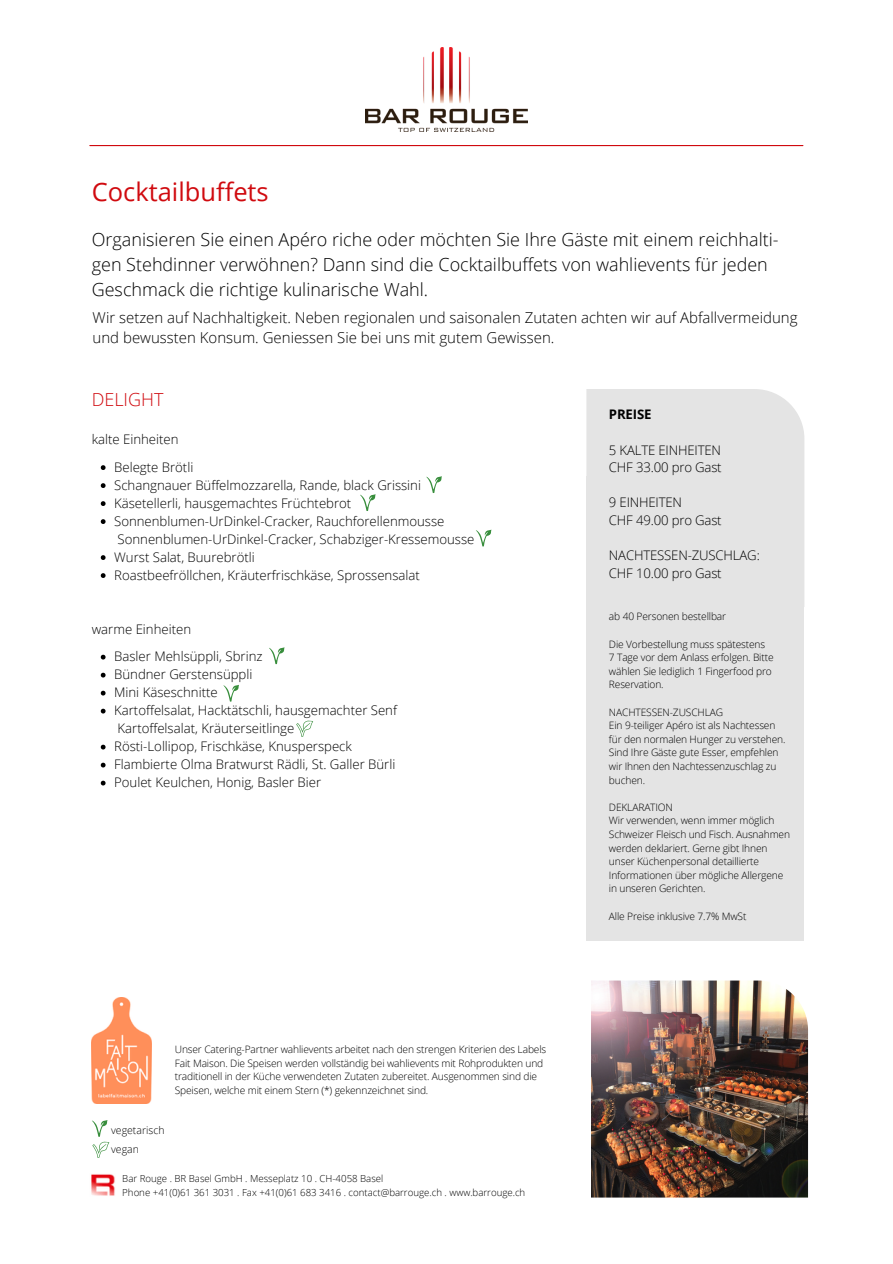
<style>
.page{position:relative;width:893px;height:1264px;background:#fff}
.page>*{position:absolute;margin:0;border:0;box-sizing:border-box;transform-origin:0 0}
.t1{font:25.5px "Open Sans";color:#d00a0f}
.t2{font:300 18px/24.8px "Open Sans";color:#000}
.t3{font:300 18px "Open Sans";color:#d00a0f}
.t4{font:300 15px/20.2px "Open Sans";color:#000}
.t5{font:300 13.2px/18px "Open Sans";color:#000}
.t6{font:700 13.2px "Open Sans";letter-spacing:-.015em;color:#000}
.t7{font:300 10.5px "Open Sans";color:#000}
.t8{font:300 10.2px/13.6px "Open Sans";letter-spacing:-.01em;color:#000}
.t9{font:300 9.6px/13.2px "Open Sans";color:#000}
</style>
<div class="page">
<img style="left:91px;top:1174px;width:24px;height:22px">
<hr style="left:90px;top:145px;width:712px;height:1px;background:#d00a0f">
<img style="left:365px;top:47px;width:162px;height:84px">
<div style="left:586px;top:389px;width:218px;height:87px;background:#e4e4e4"></div>
<img style="left:92px;top:997px;width:59px;height:106px">
<div style="left:586px;top:476px;width:218px;height:464px;background:#e4e4e4"></div>
<svg style="left:101px;top:465px;width:5px;height:5px"></svg>
<svg style="left:101px;top:483px;width:5px;height:5px"></svg>
<svg style="left:101px;top:501px;width:5px;height:5px"></svg>
<svg style="left:101px;top:519px;width:5px;height:5px"></svg>
<svg style="left:101px;top:555px;width:5px;height:5px"></svg>
<svg style="left:101px;top:573px;width:5px;height:5px"></svg>
<svg style="left:101px;top:654px;width:5px;height:5px"></svg>
<svg style="left:101px;top:672px;width:5px;height:5px"></svg>
<svg style="left:101px;top:690px;width:5px;height:5px"></svg>
<svg style="left:101px;top:708px;width:5px;height:5px"></svg>
<svg style="left:101px;top:744px;width:5px;height:5px"></svg>
<svg style="left:101px;top:762px;width:5px;height:5px"></svg>
<svg style="left:101px;top:780px;width:5px;height:5px"></svg>
<svg style="left:426px;top:476px;width:16px;height:17px"></svg>
<svg style="left:360px;top:494px;width:15px;height:17px"></svg>
<svg style="left:476px;top:529px;width:15px;height:17px"></svg>
<svg style="left:269px;top:647px;width:15px;height:17px"></svg>
<svg style="left:223px;top:684px;width:16px;height:17px"></svg>
<svg style="left:92px;top:1120px;width:17px;height:37px"></svg>
<img style="left:591px;top:980px;width:217px;height:217px">
<svg style="left:296px;top:720px;width:17px;height:16px"></svg>
<h1 class="t1" style="left:92px;top:174px;width:178px">Cocktailbuffets</h1>
<h2 class="t2" style="left:92px;top:227px;width:688px">Organisieren Sie einen Apéro riche oder möchten Sie Ihre Gäste mit einem reichhalti&shy;gen Stehdinner verwöhnen? Dann sind die Cocktailbuffets von wahlievents fü r jeden<br>Geschmack die richtige kulinarische Wahl.</h2>
<h3 class="t4" style="left:93px;top:307px;width:706px">Wir setzen auf Nachhaltigkeit. Neben regionalen und saisonalen Zutaten achten wir auf Abfallvermeidung und bewussten Konsum. Geniessen Sie bei uns mit gutem Gewissen.</h3>
<h2 class="t3" style="left:92px;top:387px;width:73px">DELIGHT</h2>
<p class="t5" style="left:92px;top:430px;width:88px">kalte Einheiten</p>
<p class="t5" style="left:114px;top:457px;width:361px">Belegte Brötli<br>Schangnauer Büffelmozzarella, Rande, black Grissini Käsetellerli, hausgemachtes Früchtebrot Sonnenblumen-UrDinkel-Cracker, Rauchforellenmousse Sonnenblumen-UrDinkel-Cracker, Schabziger-Kressemousse Wurst Salat, Buurebrötli<br>Roastbeefrö llchen, Krä uterfrischkäse, Sprossensalat</p>
<p class="t5" style="left:92px;top:619px;width:101px">warme Einheiten</p>
<p class="t5" style="left:114px;top:647px;width:284px">Basler Mehlsü ppli, Sbrinz<br>Bü ndner Gerstensü ppli<br>Mini Käseschnitte<br>Kartoffelsalat, Hacktätschli, hausgemachter Senf Kartoffelsalat, Krä uterseitlinge<br>Rösti-Lollipop, Frischkäse, Knusperspeck Flambierte Olma Bratwurst Rädli, St. Galler Bü rli Poulet Keulchen, Honig, Basler Bier</p>
<p class="t8" style="left:175px;top:1042px;width:373px">Unser Catering-Partner wahlievents arbeitet nach den strengen Kriterien des Labels Fait Maison. Die Speisen werden vollständig bei wahlievents mit Rohprodukten und traditionell in der Küche verwendeten Zutaten zubereitet. Ausgenommen sind die Speisen, welche mit einem Stern (*) gekennzeichnet sind.</p>
<p class="t7" style="left:111px;top:1122px;width:55px">vegetarisch</p>
<p class="t7" style="left:111px;top:1141px;width:29px">vegan</p>
<p class="t9" style="left:122px;top:1171px;width:404px">Bar Rouge . BR Basel GmbH . Messeplatz 10 . CH-4058 Basel<br>Phone +41(0)61 361 3031 . Fax +41(0)61 683 3416 . contact@barrouge.ch . www.barrouge.ch</p>
<p class="t6" style="left:609px;top:405px;width:44px">PREISE</p>
<p class="t5" style="left:609px;top:441px;width:114px;line-height:17.5px">5 KALTE EINHEITEN<br>CHF 33.00 pro Gast</p>
<p class="t5" style="left:609px;top:493px;width:114px;line-height:17.5px">9 EINHEITEN<br>CHF 49.00 pro Gast</p>
<p class="t5" style="left:609px;top:546px;width:152px;line-height:17.5px">NACHTESSEN-ZUSCHLAG:<br>CHF 10.00 pro Gast</p>
<p class="t8" style="left:609px;top:609px;width:119px">ab 40 Personen bestellbar</p>
<p class="t8" style="left:609px;top:637px;width:166px">Die Vorbestellung muss spätestens<br>7 Tage vor dem Anlass erfolgen. Bitte wä hlen Sie lediglich 1 Fingerfood pro<br>Reservation.</p>
<p class="t8" style="left:609px;top:704px;width:178px">NACHTESSEN-ZUSCHLAG<br>Ein 9-teiliger Apéro ist als Nachtessen<br>fü r den normalen Hunger zu verstehen.<br>Sind Ihre Gäste gute Esser, empfehlen wir Ihnen den Nachtessenzuschlag zu buchen.</p>
<p class="t8" style="left:609px;top:800px;width:182px">DEKLARATION<br>Wir verwenden, wenn immer möglich<br>Schweizer Fleisch und Fisch. Ausnahmen werden deklariert. Gerne gibt Ihnen unser Küchenpersonal detaillierte<br>Informationen ü ber mögliche Allergene in unseren Gerichten.</p>
<p class="t8" style="left:609px;top:908px;width:139px">Alle Preise inklusive 7.7% MwSt</p>
</div>
